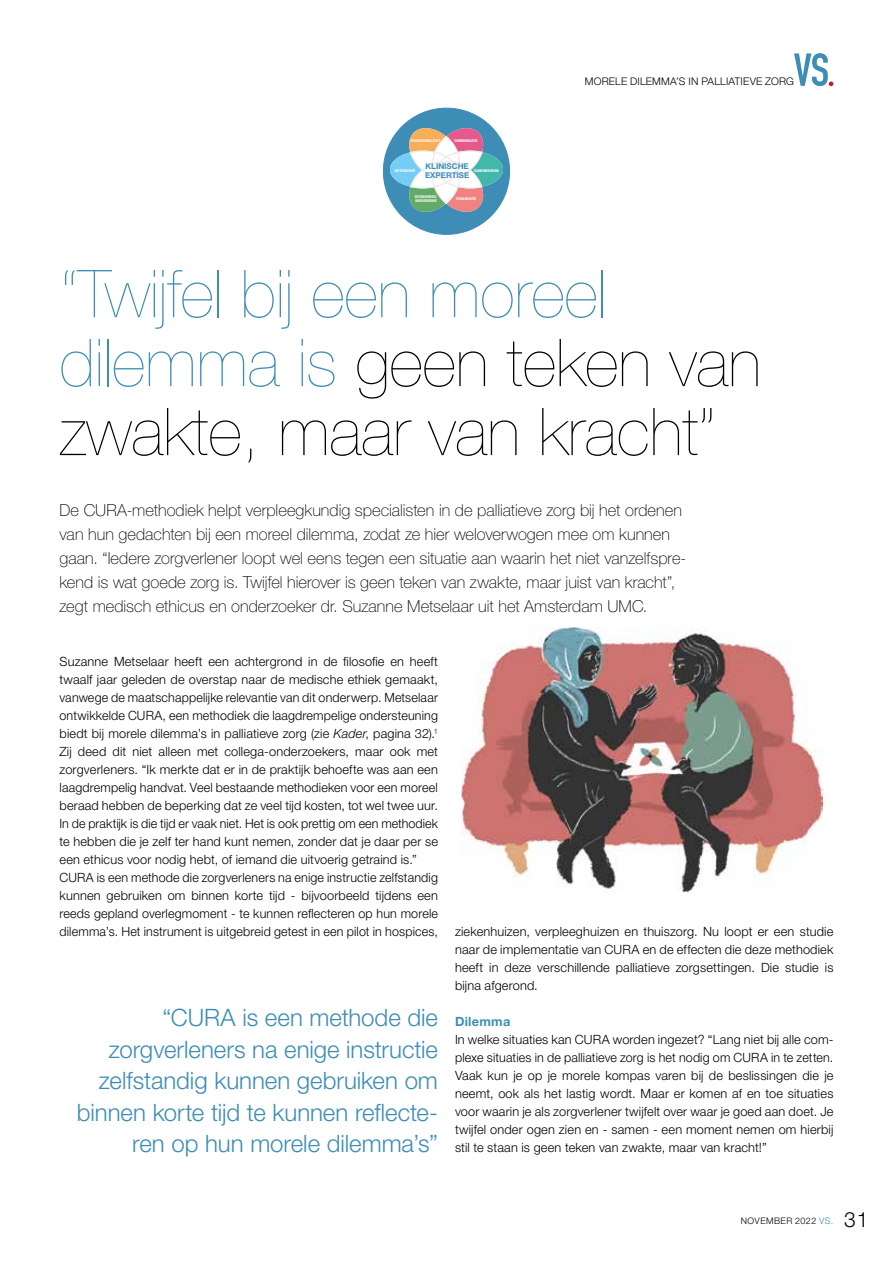
<style>
.page{position:relative;width:893px;height:1263px;background:#fff}
.page>*{position:absolute;margin:0;border:0;box-sizing:border-box;transform-origin:0 0}
.t1{font:200 66px/69px "Helvetica Neue LT Std";color:#000}
.t2{font:300 24px/31.5px "Helvetica Neue LT Std";letter-spacing:-.005em;color:#3d8db7;text-align:right}
.t3{font:300 21px "Helvetica Neue LT Std";color:#000}
.t4{font:100 16.5px/24px "Helvetica Neue LT Std";color:#000}
.t5{font:300 12.75px/18px "Helvetica Neue LT Std";letter-spacing:.015em;color:#000;text-align:justify}
.t6{font:700 12.75px "Helvetica Neue LT Std";letter-spacing:.02em;color:#3d8db7}
.t7{font:300 10.5px "Helvetica Neue LT Std";letter-spacing:.02em;color:#000}
.t8{font:300 9px "Helvetica Neue LT Std";letter-spacing:.05em;color:#000}
.t9{font:700 7.95px/8.4px "Helvetica Neue LT Std";color:#3d8db7}
.t10{font:700 condensed 3.75px/4.7px "Helvetica Neue LT Std";color:#fff}
.s1{color:#3d8db7}
.s2{font-style:italic}
</style>
<div class="page">
<svg style="left:794px;top:53px;width:39px;height:33px"></svg>
<div style="left:383px;top:108px;width:127px;height:126px;background:#3d8db7;border-radius:50%"></div>
<svg style="left:390px;top:125px;width:113px;height:90px"></svg>
<img style="left:461px;top:628px;width:361px;height:265px">
<p class="t10" style="left:411px;top:138px;width:31px">PROFESSIONALITEIT</p>
<p class="t10" style="left:454px;top:138px;width:25px">COMMUNICATIE</p>
<p class="t10" style="left:395px;top:168px;width:22px">WETENSCHAP</p>
<p class="t10" style="left:474px;top:168px;width:26px">SAMENWERKING</p>
<p class="t10" style="left:456px;top:196px;width:22px">ORGANISATIE</p>
<p class="t9" style="left:425px;top:162px;width:46px">KLINISCHE<br>EXPERTISE</p>
<p class="t10" style="left:415px;top:194px;width:24px">GEZONDHEIDS-<br>BEVORDERING</p>
<p class="t7" style="left:585px;top:75px;width:211px">MORELE DILEMMA’S IN PALLIATIEVE ZORG</p>
<h1 class="t1" style="left:60px;top:259px;width:703px"><span class="s1">“Twijfel bij een moreel dilemma is</span> geen teken van zwakte, maar van kracht”</h1>
<p class="t4" style="left:60px;top:498px;width:628px">De CURA-methodiek helpt verpleegkundig specialisten in de palliatieve zorg bij het ordenen van hun gedachten bij een moreel dilemma, zodat ze hier weloverwogen mee om kunnen gaan. “Iedere zorgverlener loopt wel eens tegen een situatie aan waarin het niet vanzelfspre&shy;kend is wat goede zorg is. Twijfel hierover is geen teken van zwakte, maar juist van kracht”, zegt medisch ethicus en onderzoeker dr. Suzanne Metselaar uit het Amsterdam UMC.</p>
<p class="t5" style="left:60px;top:652px;width:380px;text-align:left">Suzanne Metselaar heeft een achtergrond in de filosofie en heeft twaalf jaar geleden de overstap naar de medische ethiek gemaakt, vanwege de maatschappelijke relevantie van dit onderwerp. Metselaar ontwikkelde CURA, een methodiek die laagdrempelige ondersteuning biedt bij morele dilemma’s in palliatieve zorg (zie <span class="s2">Kader</span>, pagina 32).<sup>1<br></sup>Zij deed dit niet alleen met collega-onderzoekers, maar ook met zorgverleners. “Ik merkte dat er in de praktijk behoefte was aan een laagdrempelig handvat. Veel bestaande methodieken voor een moreel beraad hebben de beperking dat ze veel tijd kosten, tot wel twee uur.<br>In de praktijk is die tijd er vaak niet. Het is ook prettig om een methodiek te hebben die je zelf ter hand kunt nemen, zonder dat je daar per se een ethicus voor nodig hebt, of iemand die uitvoerig getraind is.” CURA is een methode die zorgverleners na enige instructie zelfstandig kunnen gebruiken om binnen korte tijd - bijvoorbeeld tijdens een reeds gepland overlegmoment - te kunnen reflecteren op hun morele dilemma’s. Het instrument is uitgebreid getest in een pilot in hospices,</p>
<h2 class="t2" style="left:77px;top:1001px;width:363px">“CURA is een methode die zorgverleners na enige instructie zelfstandig kunnen gebruiken om binnen korte tijd te kunnen reflecte&shy;ren op hun morele dilemma’s”</h2>
<p class="t5" style="left:455px;top:922px;width:380px">ziekenhuizen, verpleeghuizen en thuiszorg. Nu loopt er een studie naar de implementatie van CURA en de effecten die deze methodiek heeft in deze verschillende palliatieve zorgsettingen. Die studie is bijna afgerond.</p>
<p class="t6" style="left:455px;top:1014px;width:57px">Dilemma</p>
<p class="t5" style="left:455px;top:1030px;width:380px">In welke situaties kan CURA worden ingezet? “Lang niet bij alle com&shy;plexe situaties in de palliatieve zorg is het nodig om CURA in te zetten.<br>Vaak kun je op je morele kompas varen bij de beslissingen die je neemt, ook als het lastig wordt. Maar er komen af en toe situaties voor waarin je als zorgverlener twijfelt over waar je goed aan doet. Je twijfel onder ogen zien en - samen - een moment nemen om hierbij stil te staan is geen teken van zwakte, maar van kracht!”</p>
<p class="t8" style="left:741px;top:1215px;width:94px">NOVEMBER 2022 <span class="s1">VS.</span></p>
<h3 class="t3" style="left:844px;top:1206px;width:26px">31</h3>
</div>
